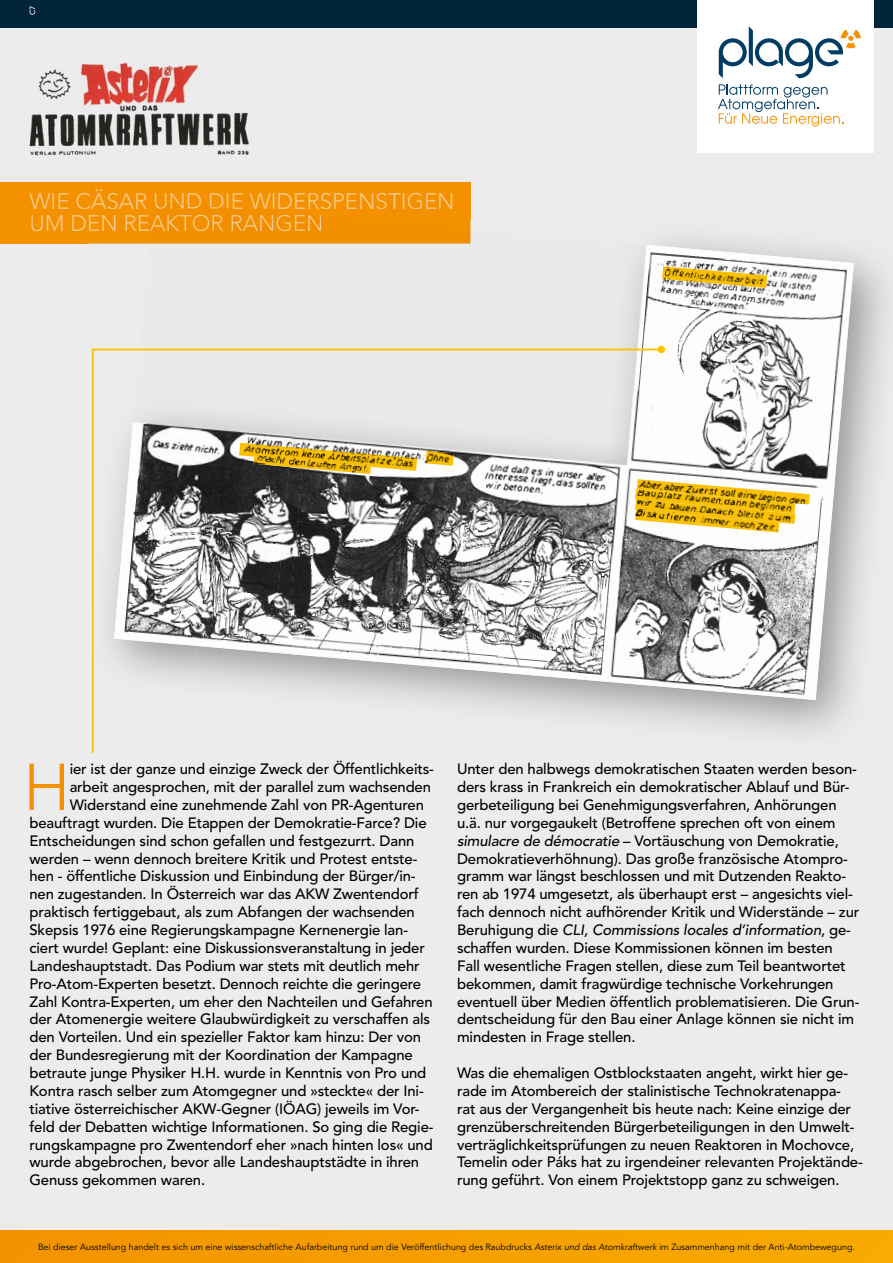
<style>
.page{position:relative;width:893px;height:1263px;background:#ececec}
.page>*{position:absolute;margin:0;border:0;box-sizing:border-box;transform-origin:0 0}
.t1{font:300 65.4px "Avenir LT Std";color:#f39100}
.t2{font:300 22.35px "Avenir LT Std";color:#fcca8d}
.t3{font:500 14.85px/17.9px "Avenir LT Std";letter-spacing:-.01em;color:#000}
.t4{font:9px "Avenir LT Std";color:#000}
.t5{font:500 7.5px "Avenir LT Std";color:#fff}
.s1{font-style:italic}
</style>
<div class="page">
<div style="left:0;top:182px;width:470px;height:61px;background:#f39100"></div>
<div style="left:0;top:0;width:893px;height:27px;background:#022639"></div>
<div style="left:698px;top:0;width:176px;height:152px;background:#fff"></div>
<div style="left:0;top:1230px;width:893px;height:33px;background:#f69e00"></div>
<svg style="left:718px;top:84px;width:125px;height:43px"></svg>
<svg style="left:719px;top:26px;width:142px;height:52px"></svg>
<img style="left:29px;top:62px;width:220px;height:94px">
<img style="left:88px;top:243px;width:26px;height:1px">
<img style="left:89px;top:219px;width:60px;height:12px">
<img style="left:155px;top:202px;width:74px;height:7px">
<img style="left:155px;top:215px;width:166px;height:4px">
<img style="left:625px;top:242px;width:136px;height:146px">
<img style="left:741px;top:255px;width:113px;height:247px">
<img style="left:150px;top:219px;width:320px;height:25px">
<img style="left:663px;top:388px;width:86px;height:145px">
<img style="left:723px;top:498px;width:110px;height:202px">
<img style="left:663px;top:533px;width:73px;height:159px">
<svg style="left:91px;top:348px;width:572px;height:405px"></svg>
<div style="left:658px;top:346px;width:7px;height:7px;background:#fdc300;border-radius:50%"></div>
<img style="left:662px;top:266px;width:105px;height:22px">
<img style="left:239px;top:443px;width:178px;height:28px">
<img style="left:426px;top:451px;width:28px;height:15px">
<img style="left:253px;top:457px;width:118px;height:17px">
<img style="left:254px;top:457px;width:117px;height:10px">
<img style="left:637px;top:479px;width:173px;height:25px">
<img style="left:635px;top:489px;width:160px;height:11px">
<img style="left:635px;top:500px;width:160px;height:24px">
<img style="left:635px;top:510px;width:144px;height:22px">
<img style="left:636px;top:510px;width:143px;height:12px">
<p class="t5" style="left:28px;top:15px;width:11px;rotate:-90deg">C7</p>
<h2 class="t2" style="left:29px;top:188px;width:427px">WIE CÄSAR UND DIE WIDERSPENSTIGEN</h2>
<h1 class="t1" style="left:23px;top:749px;width:49px">H</h1>
<p class="t3" style="left:70px;top:760px;width:366px">ier ist der ganze und einzige Zweck der Öffentlichkeits-</p>
<p class="t3" style="left:70px;top:778px;width:363px">arbeit angesprochen, mit der parallel zum wachsenden</p>
<p class="t3" style="left:70px;top:796px;width:356px">Widerstand eine zunehmende Zahl von PR-Agenturen</p>
<p class="t3" style="left:29px;top:814px;width:399px">beauftragt wurden. Die Etappen der Demokratie-Farce? Die</p>
<p class="t3" style="left:29px;top:832px;width:386px">Entscheidungen sind schon gefallen und festgezurrt. Dann</p>
<p class="t3" style="left:29px;top:850px;width:389px">werden – wenn dennoch breitere Kritik und Protest entste-</p>
<p class="t3" style="left:29px;top:868px;width:388px">hen - öffentliche Diskussion und Einbindung der Bürger/in-</p>
<p class="t3" style="left:29px;top:886px;width:391px">nen zugestanden. In Österreich war das AKW Zwentendorf</p>
<p class="t3" style="left:29px;top:903px;width:387px">praktisch fertiggebaut, als zum Abfangen der wachsenden</p>
<p class="t3" style="left:29px;top:921px;width:380px">Skepsis 1976 eine Regierungskampagne Kernenergie lan-</p>
<p class="t3" style="left:29px;top:939px;width:397px">ciert wurde! Geplant: eine Diskussionsveranstaltung in jeder</p>
<p class="t3" style="left:29px;top:957px;width:392px">Landeshauptstadt. Das Podium war stets mit deutlich mehr</p>
<p class="t3" style="left:29px;top:975px;width:393px">Pro-Atom-Experten besetzt. Dennoch reichte die geringere</p>
<p class="t3" style="left:29px;top:993px;width:405px">Zahl Kontra-Experten, um eher den Nachteilen und Gefahren</p>
<p class="t3" style="left:29px;top:1011px;width:402px">der Atomenergie weitere Glaubwürdigkeit zu verschaffen als</p>
<p class="t3" style="left:29px;top:1029px;width:393px">den Vorteilen. Und ein spezieller Faktor kam hinzu: Der von</p>
<p class="t3" style="left:29px;top:1046px;width:385px">der Bundesregierung mit der Koordination der Kampagne</p>
<p class="t3" style="left:29px;top:1064px;width:398px">betraute junge Physiker H.H. wurde in Kenntnis von Pro und</p>
<p class="t3" style="left:29px;top:1082px;width:396px">Kontra rasch selber zum Atomgegner und »steckte« der Ini-</p>
<p class="t3" style="left:29px;top:1100px;width:392px">tiative österreichischer AKW-Gegner (IÖAG) jeweils im Vor-</p>
<p class="t3" style="left:29px;top:1118px;width:406px">feld der Debatten wichtige Informationen. So ging die Regie-</p>
<p class="t3" style="left:29px;top:1136px;width:405px">rungskampagne pro Zwentendorf eher »nach hinten los« und</p>
<p class="t3" style="left:29px;top:1154px;width:391px">wurde abgebrochen, bevor alle Landeshauptstädte in ihren</p>
<p class="t3" style="left:29px;top:1172px;width:177px">Genuss gekommen waren.</p>
<p class="t3" style="left:457px;top:760px;width:404px">Unter den halbwegs demokratischen Staaten werden beson&shy;ders krass in Frankreich ein demokratischer Ablauf und Bür&shy;gerbeteiligung bei Genehmigungsverfahren, Anhörungen u.ä. nur vorgegaukelt (Betroffene sprechen oft von einem <span class="s1">simulacre de démocratie</span> – Vortäuschung von Demokratie, Demokratieverhöhnung). Das große französische Atompro&shy;gramm war längst beschlossen und mit Dutzenden Reakto&shy;ren ab 1974 umgesetzt, als überhaupt erst – angesichts viel&shy;fach dennoch nicht aufhörender Kritik und Widerstände – zur Beruhigung die <span class="s1">CLI, Commissions locales d’information</span>, ge&shy;schaffen wurden. Diese Kommissionen können im besten Fall wesentliche Fragen stellen, diese zum Teil beantwortet bekommen, damit fragwürdige technische Vorkehrungen eventuell über Medien öffentlich problematisieren. Die Grun&shy;dentscheidung für den Bau einer Anlage können sie nicht im mindesten in Frage stellen.</p>
<p class="t3" style="left:457px;top:1064px;width:407px">Was die ehemaligen Ostblockstaaten angeht, wirkt hier ge&shy;rade im Atombereich der stalinistische Technokratenappa&shy;rat aus der Vergangenheit bis heute nach: Keine einzige der grenzüberschreitenden Bürgerbeteiligungen in den Umwelt&shy;verträglichkeitsprüfungen zu neuen Reaktoren in Mochovce, Temelin oder Páks hat zu irgendeiner relevanten Projektände&shy;rung geführt. Von einem Projektstopp ganz zu schweigen.</p>
<p class="t4" style="left:38px;top:1241px;width:818px">Bei dieser Ausstellung handelt es sich um eine wissenschaftliche Aufarbeitung rund um die Veröffentlichung des Raubdrucks <span class="s1">Asterix und das Atomkraftwerk</span> im Zusammenhang mit der Anti-Atombewegung.</p>
</div>
